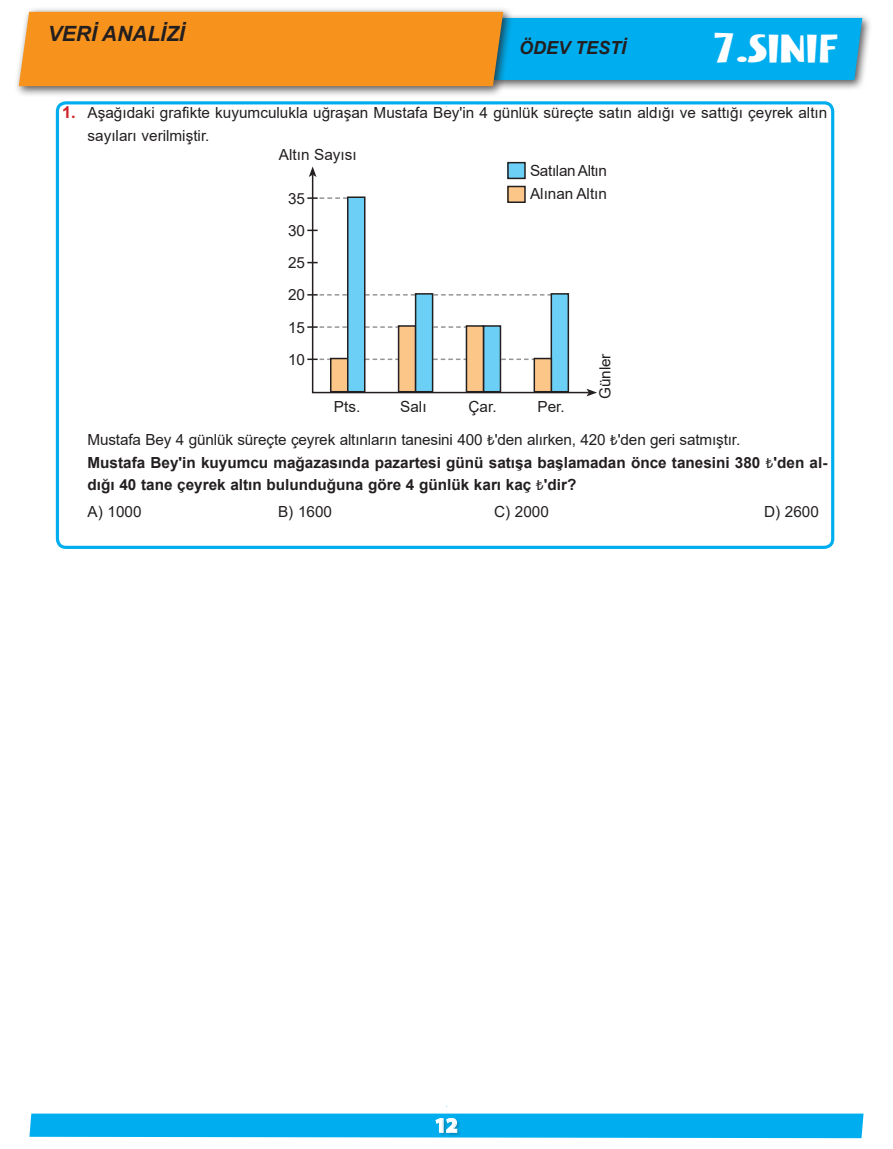
<style>
.page{position:relative;width:893px;height:1149px;background:#fff}
.page>*{position:absolute;margin:0;border:0;box-sizing:border-box;transform-origin:0 0}
.t1{font:39px "Folia Mix";color:#fff}
.t2{font:italic 700 21px "Arial";color:#231f20}
.t3{font:900 21px "Cleanvertising";color:#fff}
.t4{font:italic 700 18px "Arial";color:#231f20}
.t5{font:700 15.3px/22.5px "Arial";color:#231f20}
.t6{font:15.3px/22.5px "Arial";color:#231f20}
.t7{font:15.3px/23.9px "Arial";letter-spacing:-.02em;color:#231f20}
.s1{font-weight:700;font-size:16.5px;color:#d1232a}
.s2{font-weight:400}
.s3{font-family:"Myriad Pro";font-weight:400}
</style>
<div class="page">
<div style="left:486px;top:13px;width:387px;height:78px;background:#231f20;opacity:.75"></div>
<div style="left:14px;top:7px;width:500px;height:90px;background:#231f20;opacity:.75"></div>
<svg style="left:18px;top:11px;width:845px;height:76px"></svg>
<div style="left:29px;top:1113px;width:834px;height:24px;background:#00aeef"></div>
<svg style="left:311px;top:176px;width:275px;height:218px"></svg>
<svg style="left:309px;top:166px;width:7px;height:11px"></svg>
<svg style="left:586px;top:388px;width:11px;height:8px"></svg>
<svg style="left:307px;top:197px;width:40px;height:2px"></svg>
<svg style="left:307px;top:326px;width:159px;height:2px"></svg>
<svg style="left:307px;top:229px;width:11px;height:2px"></svg>
<svg style="left:307px;top:294px;width:244px;height:1px"></svg>
<svg style="left:307px;top:358px;width:227px;height:2px"></svg>
<div style="left:331px;top:358px;width:17px;height:33px;background:#fdc689"></div>
<div style="left:330px;top:357px;width:18px;height:35px;border:2px solid #231f20"></div>
<div style="left:348px;top:197px;width:17px;height:194px;background:#6bcff6"></div>
<div style="left:347px;top:196px;width:18px;height:196px;border:2px solid #231f20"></div>
<div style="left:483px;top:326px;width:17px;height:65px;background:#6bcff6"></div>
<div style="left:483px;top:325px;width:18px;height:67px;border:2px solid #231f20"></div>
<div style="left:399px;top:326px;width:17px;height:65px;background:#fdc689"></div>
<div style="left:398px;top:325px;width:18px;height:67px;border:2px solid #231f20"></div>
<div style="left:466px;top:326px;width:17px;height:65px;background:#fdc689"></div>
<div style="left:466px;top:325px;width:18px;height:67px;border:2px solid #231f20"></div>
<div style="left:416px;top:294px;width:17px;height:97px;background:#6bcff6"></div>
<div style="left:415px;top:293px;width:18px;height:99px;border:2px solid #231f20"></div>
<div style="left:551px;top:294px;width:17px;height:97px;background:#6bcff6"></div>
<div style="left:551px;top:293px;width:18px;height:99px;border:2px solid #231f20"></div>
<div style="left:534px;top:358px;width:17px;height:33px;background:#fdc689"></div>
<div style="left:534px;top:357px;width:18px;height:35px;border:2px solid #231f20"></div>
<div style="left:508px;top:186px;width:17px;height:16px;background:#fdc689"></div>
<div style="left:507px;top:186px;width:19px;height:17px;border:2px solid #231f20"></div>
<div style="left:508px;top:163px;width:17px;height:15px;background:#6bcff6"></div>
<div style="left:507px;top:162px;width:19px;height:17px;border:2px solid #231f20"></div>
<div style="left:56px;top:101px;width:778px;height:448px;border:3px solid #00aeef;border-radius:9px"></div>
<h2 class="t2" style="left:48px;top:19px;width:138px">VERİ ANALİZİ</h2>
<p class="t4" style="left:519px;top:36px;width:109px">ÖDEV TESTİ</p>
<h1 class="t1" style="left:712px;top:25px;width:129px">7.SINIF</h1>
<p class="t6" style="left:88px;top:102px;width:741px;text-indent:-26px"><span class="s1">1.</span> Aşağıdaki grafikte kuyumculukla uğraşan Mustafa Bey'in 4 günlük süreçte satın aldığı ve sattığı çeyrek altın sayıları verilmiştir.</p>
<p class="t6" style="left:279px;top:143px;width:79px">Altın Sayısı</p>
<p class="t6" style="left:288px;top:187px;width:19px">35</p>
<p class="t6" style="left:288px;top:219px;width:19px">30</p>
<p class="t6" style="left:288px;top:251px;width:19px">25</p>
<p class="t6" style="left:288px;top:283px;width:19px">20</p>
<p class="t6" style="left:288px;top:316px;width:19px">15</p>
<p class="t7" style="left:530px;top:158px;width:78px">Satılan Altın<br>Alınan Altın</p>
<p class="t6" style="left:288px;top:348px;width:19px">10</p>
<p class="t6" style="left:334px;top:395px;width:28px">Pts.</p>
<p class="t6" style="left:400px;top:395px;width:28px">Salı</p>
<p class="t6" style="left:469px;top:395px;width:30px">Çar.</p>
<p class="t6" style="left:537px;top:395px;width:29px">Per.</p>
<p class="t6" style="left:594px;top:399px;width:48px;rotate:-90deg">Günler</p>
<p class="t5" style="left:88px;top:429px;width:741px"><span class="s2">Mustafa Bey 4 günlük süreçte çeyrek altınların tanesini 400</span> <span class="s3">₺</span><span class="s2">'den alırken, 420</span> <span class="s3">₺</span><span class="s2">'den geri satmıştır.<br></span>Mustafa Bey'in kuyumcu mağazasında pazartesi günü satışa başlamadan önce tanesini 380 <span class="s3">₺</span>'den al&shy;dığı 40 tane çeyrek altın bulunduğuna göre 4 günlük karı kaç <span class="s3">₺</span>'dir?</p>
<p class="t6" style="left:88px;top:500px;width:56px">A) 1000</p>
<p class="t6" style="left:278px;top:500px;width:56px">B) 1600</p>
<p class="t6" style="left:494px;top:500px;width:56px">C) 2000</p>
<p class="t6" style="left:764px;top:500px;width:56px">D) 2600</p>
<h2 class="t3" style="left:435px;top:1107px;width:24px">12</h2>
</div>
